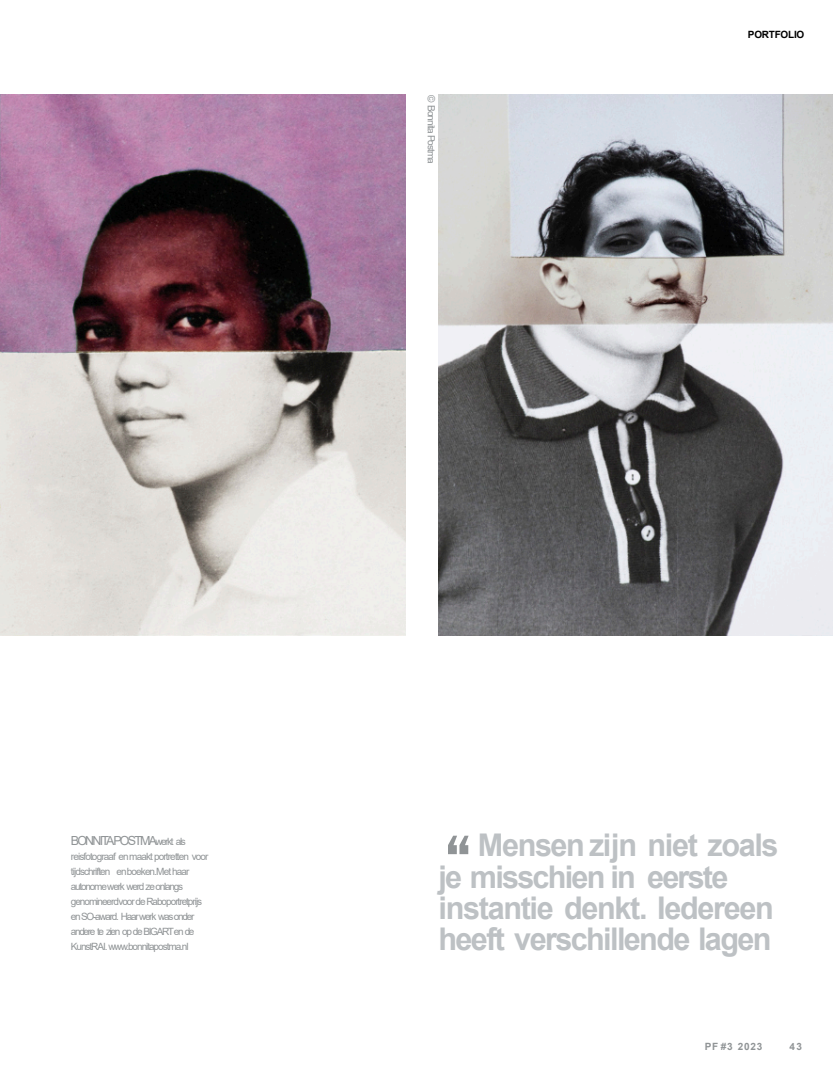
<style>
.page{position:relative;width:833px;height:1081px;background:#fff}
.page>*{position:absolute;margin:0;border:0;box-sizing:border-box;transform-origin:0 0}
.t1{font:700 31.25px/31.2px "Arial";letter-spacing:-.055em;color:#bdc1c4}
.t2{font:12.5px "Arial";letter-spacing:-.145em;color:#909496}
.t3{font:10px/15px "Arial";letter-spacing:-.105em;color:#909496}
.t4{font:700 10px "Arial";letter-spacing:.08em;color:#909496}
.t5{font:700 10px "Arial";letter-spacing:-.025em;color:#000}
.s1{font-size:10px}
</style>
<div class="page">
<img style="left:0;top:95px;width:405px;height:540px">
<img style="left:438px;top:95px;width:395px;height:540px">
<svg style="left:448px;top:835px;width:20px;height:19px"></svg>
<p class="t3" style="left:438px;top:95px;width:70px;rotate:90deg">© Bonnita Postma</p>
<p class="t5" style="left:748px;top:31px;width:58px">PORTFOLIO</p>
<p class="t2" style="left:71px;top:836px;width:116px">BONNITA POSTMA <span class="s1">werkt als</span></p>
<p class="t3" style="left:71px;top:850px;width:139px">reisfotograaf en maakt portretten voor tijdschriften en boeken. Met haar autonome werk werd ze onlangs genomineerd voor de Rabo portretprijs en SO-award. Haarwerk was onder andere te zien op de BIGART en de KunstRAI. www.bonnitapostma.nl</p>
<h1 class="t1" style="left:438px;top:832px;width:341px;text-indent:39px">Mensen zĳn niet zoals je misschien in eerste instantie denkt. Iedereen heeft verschillende lagen</h1>
<p class="t4" style="left:704px;top:1043px;width:59px">PF #3 2023</p>
<p class="t4" style="left:789px;top:1043px;width:14px">43</p>
</div>
